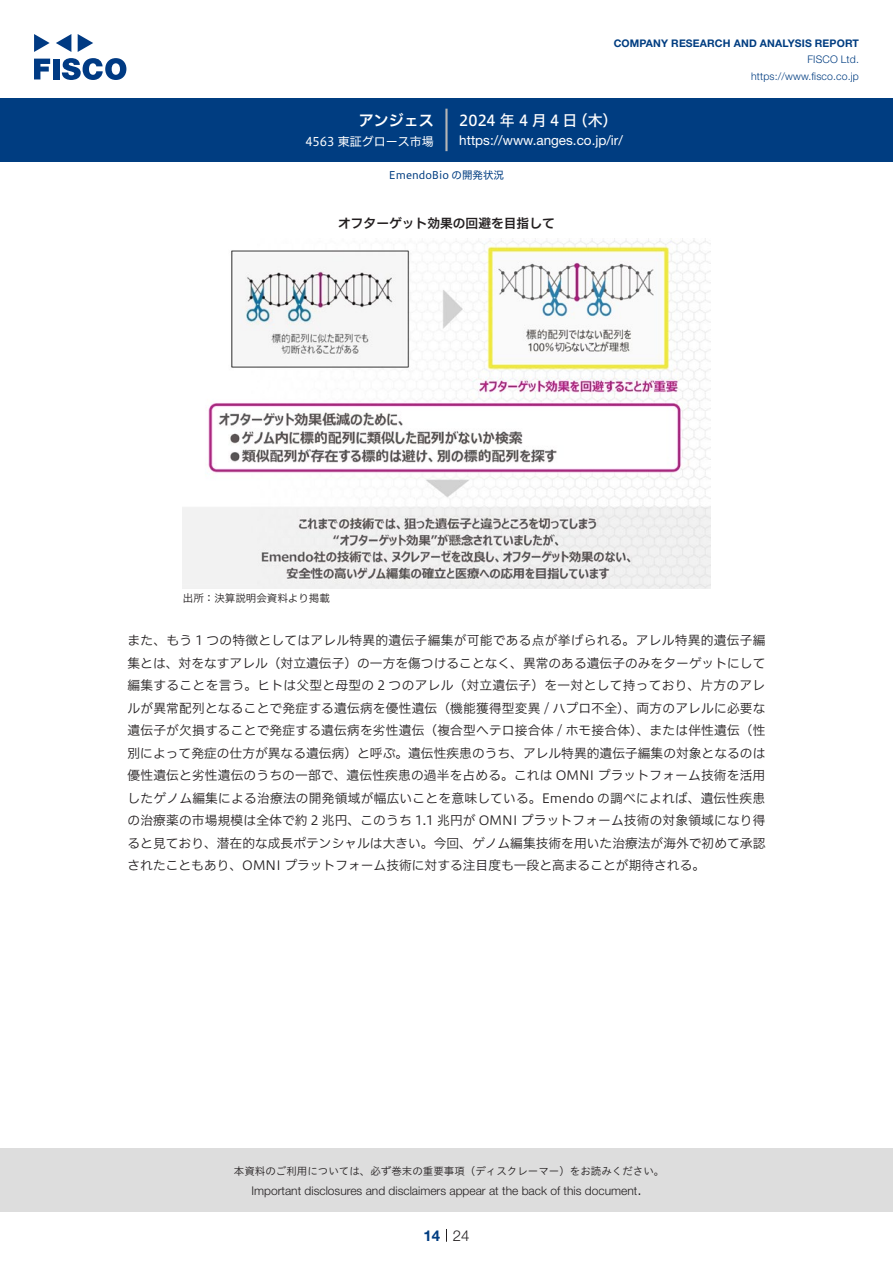
<style>
.page{position:relative;width:893px;height:1263px;background:#fff}
.page>*{position:absolute;margin:0;border:0;box-sizing:border-box;transform-origin:0 0}
.t1{font:15px "Hiragino UD Sans F Std N W5";letter-spacing:.225em;color:#fff}
.t2{font:15px "Hiragino UD Sans F Std N W6";color:#fff}
.t3{font:300 15px "Helvetica Neue LT Std";color:#231f20}
.t4{font:700 15px "Helvetica Neue LT Std";color:#003d81}
.t5{font:13.5px "Helvetica Neue LT Std";color:#fff}
.本文{font:12.75px/22.5px "Hiragino UD Sans F Std N W3";color:#231f20;text-align:justify}
.チャートタイトル{font:12.75px "Hiragino UD Sans F Std N W6";color:#231f20}
.t6{font:300 12px "Helvetica Neue LT Std";color:#231f20}
.t7{font:12px "Hiragino UD Sans F Std N W4";color:#fff}
.t8{font:10.5px "Hiragino UD Sans Std W3";color:#231f20}
.t9{font:700 10.5px "Helvetica Neue LT Std";letter-spacing:.015em;color:#003d81}
.t10{font:300 10.5px/16.5px "Helvetica Neue LT Std";letter-spacing:.015em;color:#003d81;text-align:right}
.ヘッダー{font:10.5px "Hiragino UD Sans F Std N W4";color:#003d81}
.表組み基本スタイル{font:10.5px "Hiragino UD Sans F Std N W3";color:#231f20}
</style>
<div class="page">
<div style="left:0;top:1148px;width:893px;height:64px;background:#ddd"></div>
<svg style="left:34px;top:59px;width:16px;height:20px"></svg>
<div style="left:53px;top:59px;width:6px;height:20px;background:#003a83"></div>
<svg style="left:62px;top:58px;width:64px;height:22px"></svg>
<svg style="left:34px;top:34px;width:16px;height:18px"></svg>
<svg style="left:78px;top:34px;width:15px;height:18px"></svg>
<svg style="left:56px;top:34px;width:15px;height:18px"></svg>
<div style="left:0;top:98px;width:893px;height:64px;background:#003d81"></div>
<hr style="left:445px;top:109px;width:3px;height:42px;background:#b5b5b6">
<svg style="left:446px;top:1229px;width:1px;height:13px"></svg>
<img style="left:183px;top:238px;width:527px;height:350px">
<p class="t2" style="left:359px;top:109px;width:77px">アンジェス</p>
<p class="t7" style="left:305px;top:132px;width:130px">4563 東証グロース市場</p>
<p class="t9" style="left:614px;top:37px;width:247px">COMPANY RESEARCH AND ANALYSIS REPORT</p>
<p class="t10" style="left:751px;top:51px;width:109px">FISCO Ltd. https://www.fisco.co j p.</p>
<p class="t1" style="left:459px;top:109px;width:120px">2024年4月4日</p>
<p class="t1" style="left:573px;top:109px;width:46px">（木(</p>
<p class="t5" style="left:459px;top:132px;width:165px">https://www.anges. c o j p. /i r/</p>
<p class="ヘッダー" style="left:389px;top:167px;width:117px">EmendoBio の開発状況</p>
<p class="チャートタイトル" style="left:338px;top:214px;width:218px">オフターゲット効果の回避を目指して</p>
<p class="表組み基本スタイル" style="left:183px;top:590px;width:148px">出所：決算説明会資料より掲載</p>
<p class="本文" style="left:128px;top:628px;width:639px">また、もう 1 つの特徴としてはアレル特異的遺伝子編集が可能である点が挙げられる。アレル特異的遺伝子編集とは、対をなすアレル（対立遺伝子）の一方を傷つけることなく、異常のある遺伝子のみをターゲットにして編集することを言う。ヒトは父型と母型の 2 つのアレル（対立遺伝子）を一対として持っており、片方のアレルが異常配列となることで発症する遺伝病を優性遺伝（機能獲得型変異 / ハプロ不全）、両方のアレルに必要な遺伝子が欠損することで発症する遺伝病を劣性遺伝（複合型ヘテロ接合体 / ホモ接合体）、または伴性遺伝（性別によって発症の仕方が異なる遺伝病）と呼ぶ。遺伝性疾患のうち、アレル特異的遺伝子編集の対象となるのは優性遺伝と劣性遺伝のうちの一部で、遺伝性疾患の過半を占める。これは OMNI プラットフォーム技術を活用したゲノム編集による治療法の開発領域が幅広いことを意味している。Emendo の調べによれば、遺伝性疾患の治療薬の市場規模は全体で約 2 兆円、このうち 1.1 兆円が OMNI プラットフォーム技術の対象領域になり得ると見ており、潜在的な成長ポテンシャルは大きい。今回、ゲノム編集技術を用いた治療法が海外で初めて承認されたこともあり、OMNI プラットフォーム技術に対する注目度も一段と高まることが期待される。</p>
<p class="t8" style="left:234px;top:1163px;width:432px">本資料のご利用については、必ず巻末の重要事項（ディスクレーマー）をお読みください。</p>
<p class="t3" style="left:637px;top:1180px;width:6px">.</p>
<p class="t6" style="left:251px;top:1183px;width:387px">Important disclosures and disclaimers appear at the back of this document</p>
<p class="t4" style="left:423px;top:1226px;width:18px">14</p>
<p class="t3" style="left:453px;top:1226px;width:18px">24</p>
</div>
